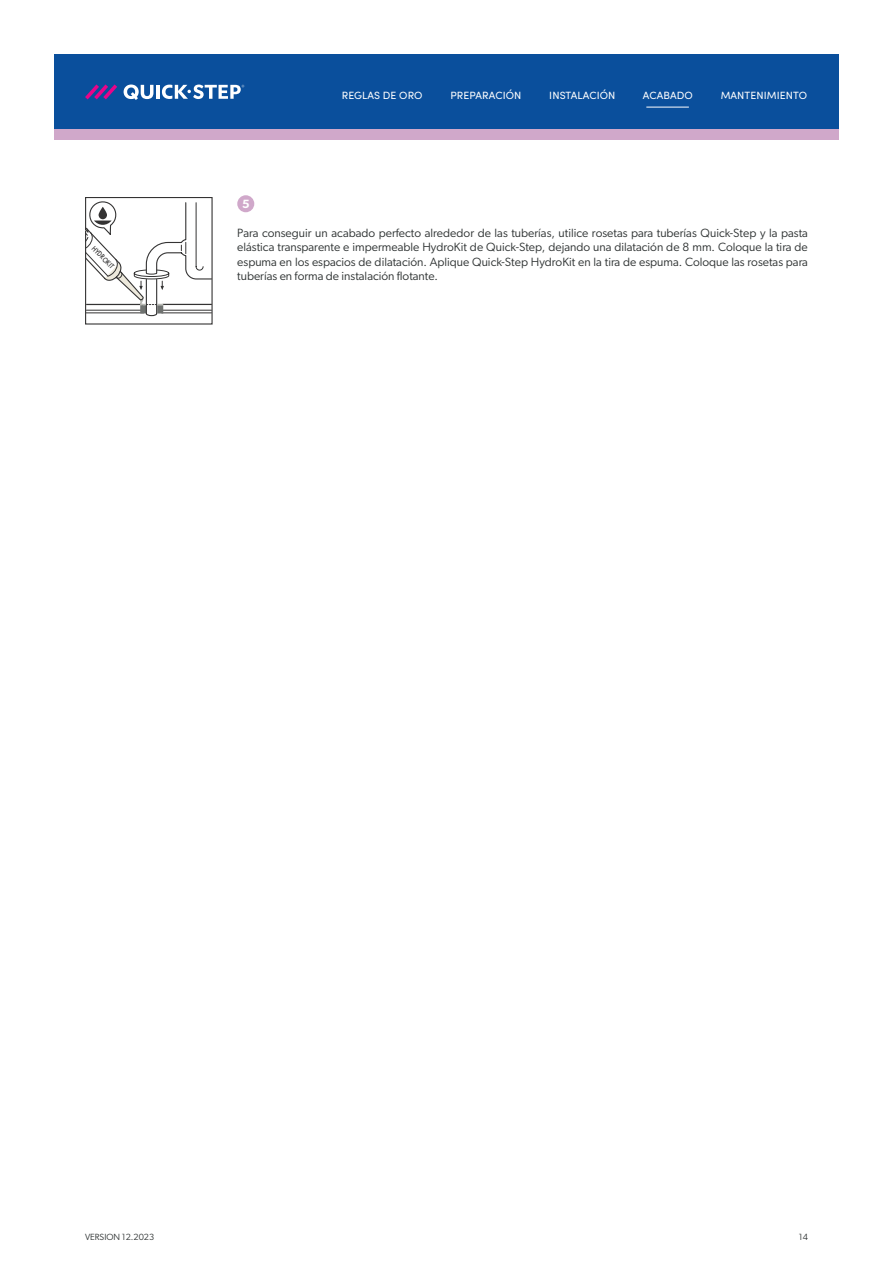
<style>
.page{position:relative;width:893px;height:1263px;background:#fff}
.page>*{position:absolute;margin:0;border:0;box-sizing:border-box;transform-origin:0 0}
.t1{font:12px/14.4px "Gibson";color:#2f3333;text-align:justify}
.t2{font:600 12px "Gibson";color:#fff}
.t3{font:10.5px "Sofia Pro";letter-spacing:.01em;color:#fff}
.t4{font:9px "Gibson";color:#2f3333}
.t5{font:500 7.65px "Futura PT";color:#1d1c1c;scale:.84 1}
</style>
<div class="page">
<div style="left:54px;top:54px;width:785px;height:75px;background:#0a4f9c"></div>
<div style="left:54px;top:129px;width:785px;height:11px;background:#d0a8ca"></div>
<svg style="left:85px;top:84px;width:32px;height:15px"></svg>
<svg style="left:124px;top:85px;width:29px;height:15px"></svg>
<hr style="left:156px;top:85px;width:4px;height:14px;background:#fff">
<svg style="left:162px;top:85px;width:82px;height:14px"></svg>
<div style="left:237px;top:195px;width:17px;height:17px;background:#d0a8ca;border-radius:50%"></div>
<div style="left:85px;top:197px;width:128px;height:128px;border:1px solid #1d1c1c"></div>
<svg style="left:85px;top:200px;width:128px;height:117px"></svg>
<hr style="left:646px;top:107px;width:43px;height:1px;background:#fff">
<p class="t5" style="left:97px;top:244px;width:36px;rotate:47deg">HYDROKIT</p>
<p class="t2" style="left:242px;top:196px;width:9px">5</p>
<p class="t3" style="left:342px;top:87px;width:82px">REGLAS DE ORO</p>
<p class="t3" style="left:450px;top:87px;width:73px">PREPARACIÓN</p>
<p class="t3" style="left:549px;top:87px;width:68px">INSTALACIÓN</p>
<p class="t3" style="left:643px;top:87px;width:52px">ACABADO</p>
<p class="t3" style="left:721px;top:87px;width:88px">MANTENIMIENTO</p>
<p class="t1" style="left:237px;top:225px;width:572px">Para conseguir un acabado perfecto alrededor de las tuberías, utilice rosetas para tuberías Quick-Step y la pasta elástica transparente e impermeable HydroKit de Quick-Step, dejando una dilatación de 8 mm. Coloque la tira de espuma en los espacios de dilatación. Aplique Quick-Step HydroKit en la tira de espuma. Coloque las rosetas para tuberías en forma de instalación flotante.</p>
<p class="t4" style="left:85px;top:1231px;width:71px">VERSION 12.2023</p>
<p class="t4" style="left:799px;top:1231px;width:10px">14</p>
</div>
